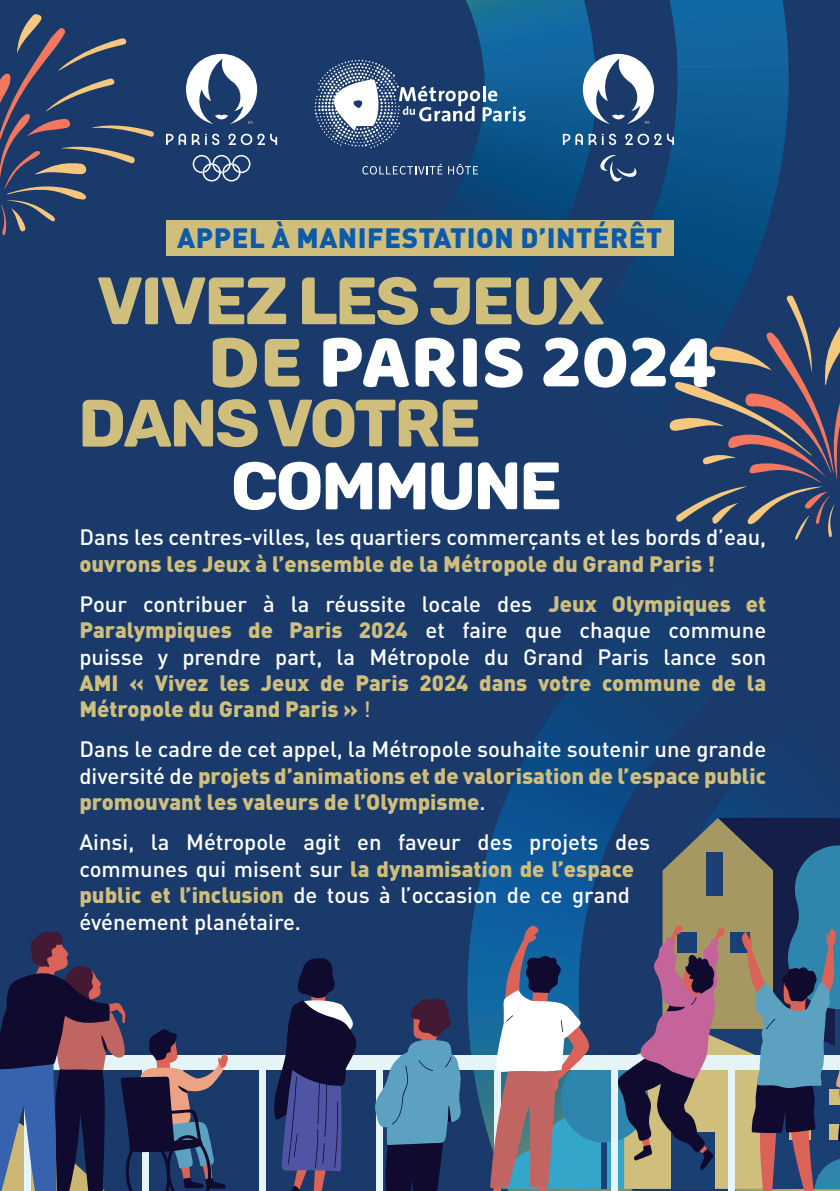
<style>
.page{position:relative;width:840px;height:1191px;background:#fff}
.page>*{position:absolute;margin:0;border:0;box-sizing:border-box;transform-origin:0 0}
.t1{font:78.2px "Baloo Bhaijaan";color:#fff}
.t2{font:67px/122.2px "Cunia";letter-spacing:-.04em;color:#cfbe7c}
.t3{font:67px "Cunia";letter-spacing:-.04em;color:#fff}
.t4{font:900 27.6px "DIN Pro";letter-spacing:.02em;color:#0c5aa8}
.t5{font:900 22px/26.4px "DIN Pro";color:#cfbe7c}
.t6{font:500 22px/26.4px "DIN Pro";color:#fff}
.s1{color:#cfbe7c}
.s2{font-weight:500;color:#fff}
.s3{font-weight:900;color:#cfbe7c}
.s4{font-weight:500}
</style>
<div class="page">
<div style="left:0;top:0;width:839px;height:1191px;background:#193a6a"></div>
<svg style="left:465px;top:664px;width:195px;height:477px"></svg>
<svg style="left:660px;top:724px;width:120px;height:94px"></svg>
<svg style="left:602px;top:0;width:187px;height:311px"></svg>
<svg style="left:442px;top:0;width:152px;height:220px"></svg>
<svg style="left:166px;top:133px;width:20px;height:12px"></svg>
<svg style="left:192px;top:134px;width:7px;height:11px"></svg>
<svg style="left:205px;top:134px;width:14px;height:11px"></svg>
<svg style="left:228px;top:133px;width:49px;height:12px"></svg>
<svg style="left:192px;top:155px;width:58px;height:26px"></svg>
<svg style="left:186px;top:54px;width:71px;height:70px"></svg>
<svg style="left:562px;top:133px;width:20px;height:12px"></svg>
<svg style="left:588px;top:134px;width:28px;height:11px"></svg>
<svg style="left:624px;top:133px;width:49px;height:12px"></svg>
<svg style="left:600px;top:155px;width:36px;height:26px"></svg>
<svg style="left:582px;top:54px;width:71px;height:70px"></svg>
<svg style="left:362px;top:163px;width:80px;height:12px"></svg>
<svg style="left:448px;top:164px;width:29px;height:11px"></svg>
<svg style="left:314px;top:60px;width:211px;height:88px"></svg>
<div style="left:166px;top:220px;width:507px;height:36px;background:#cfbe7c"></div>
<svg style="left:0;top:14px;width:154px;height:221px"></svg>
<svg style="left:669px;top:295px;width:170px;height:245px"></svg>
<div style="left:0;top:1055px;width:839px;height:14px;background:#e5f4f6"></div>
<div style="left:259px;top:1062px;width:6px;height:129px;background:#e5f4f6"></div>
<svg style="left:490px;top:818px;width:349px;height:373px"></svg>
<svg style="left:374px;top:998px;width:88px;height:193px"></svg>
<svg style="left:418px;top:1059px;width:15px;height:11px"></svg>
<svg style="left:0;top:931px;width:228px;height:260px"></svg>
<svg style="left:271px;top:958px;width:86px;height:233px"></svg>
<p class="t4" style="left:177px;top:214px;width:486px">APPEL À MANIFESTATION D’INTÉRÊT</p>
<h2 class="t2" style="left:78px;top:241px;width:527px">VIVEZ LES JEUX<br>DANS VOTRE</h2>
<h2 class="t3" style="left:231px;top:448px;width:333px">COMMUNE</h2>
<h1 class="t1" style="left:207px;top:304px;width:509px"><span class="s1">DE</span> PARIS 2024</h1>
<p class="t6" style="left:79px;top:522px;width:688px">Dans les centres-villes, les quartiers commerçants et les bords d’eau,</p>
<p class="t5" style="left:79px;top:541px;width:687px;line-height:40px">ouvrons les Jeux à l’ensemble de la Métropole du Grand Paris !<br><span class="s2">Pour contribuer à la réussite locale des</span> Jeux Olympiques et</p>
<p class="t6" style="left:79px;top:614px;width:688px"><span class="s3">Paralympiques de Paris 2024</span> et faire que chaque commune puisse y prendre part, la Métropole du Grand Paris lance son</p>
<p class="t5" style="left:79px;top:667px;width:688px">AMI « Vivez les Jeux de Paris 2024 dans votre commune de la<br>Métropole du Grand Paris » <span class="s4">!</span></p>
<p class="t5" style="left:79px;top:733px;width:687px;text-align:justify"><span class="s2">Dans le cadre de cet appel, la Métropole souhaite soutenir une grande diversité de</span> projets d’animations et de valorisation de l’espace public promouvant les valeurs de l’Olympisme<span class="s2">.</span></p>
<p class="t6" style="left:79px;top:826px;width:572px">Ainsi, la Métropole agit en faveur des projets des communes qui misent sur <span class="s3">la dynamisation de l’espace public et l’inclusion</span> de tous à l’occasion de ce grand événement planétaire.</p>
</div>
